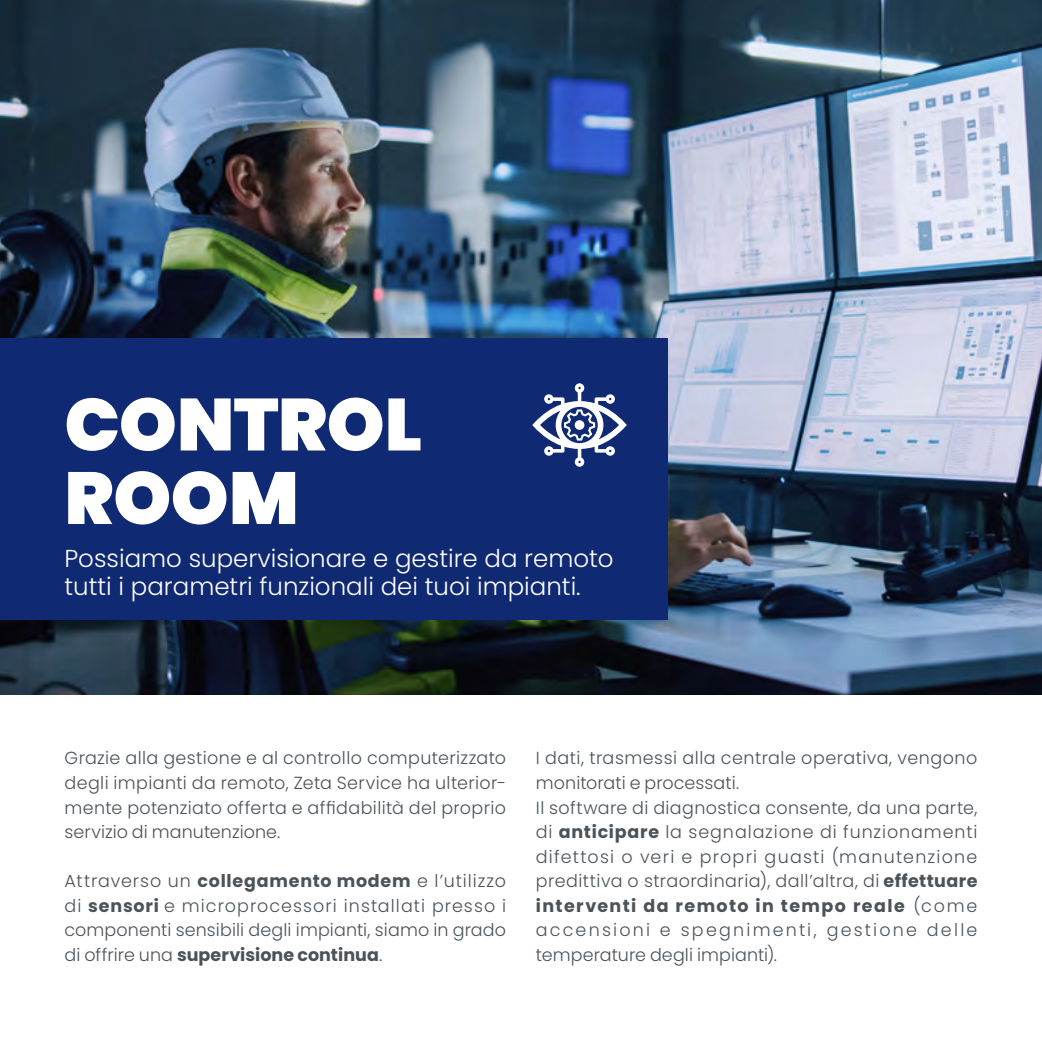
<style>
.page{position:relative;width:1042px;height:1042px;background:#fff}
.page>*{position:absolute;margin:0;border:0;box-sizing:border-box;transform-origin:0 0}
.t1{font:900 73.5px/73.5px "Poppins";letter-spacing:-.01em;color:#fff}
.t2{font:300 24.5px/28px "Poppins";color:#fff}
.t3{font:300 17.5px/24.5px "Poppins";letter-spacing:.025em;color:#4b5359;text-align:justify}
.s1{font-weight:700}
</style>
<div class="page">
<img style="left:0;top:0;width:1042px;height:694px">
<div style="left:0;top:338px;width:667px;height:282px;background:#102973"></div>
<svg style="left:532px;top:383px;width:95px;height:84px"></svg>
<h1 class="t1" style="left:64px;top:388px;width:359px">CONTROL<br>ROOM</h1>
<h2 class="t2" style="left:64px;top:544px;width:551px">Possiamo supervisionare e gestire da remoto tutti i parametri funzionali dei tuoi impianti.</h2>
<p class="t3" style="left:64px;top:746px;width:443px">Grazie alla gestione e al controllo computerizzato degli impianti da remoto, Zeta Service ha ulterior&shy;mente potenziato offerta e affidabilità del proprio servizio di manutenzione.</p>
<p class="t3" style="left:64px;top:869px;width:443px">Attraverso un <span class="s1">collegamento modem</span> e l’utilizzo di <span class="s1">sensori</span> e microprocessori installati presso i componenti sensibili degli impianti, siamo in grado di offrire una <span class="s1">supervisione continua</span>.</p>
<p class="t3" style="left:536px;top:746px;width:443px;text-align:left">I dati, trasmessi alla centrale operativa, vengono monitorati e processati.<br>Il software di diagnostica consente, da una parte, di <span class="s1">anticipare</span> la segnalazione di funzionamenti difettosi o veri e propri guasti (manutenzione predittiva o straordinaria), dall’altra, di <span class="s1">effettuare interventi da remoto in tempo reale</span> (come accensioni e spegnimenti, gestione delle temperature degli impianti).</p>
</div>
